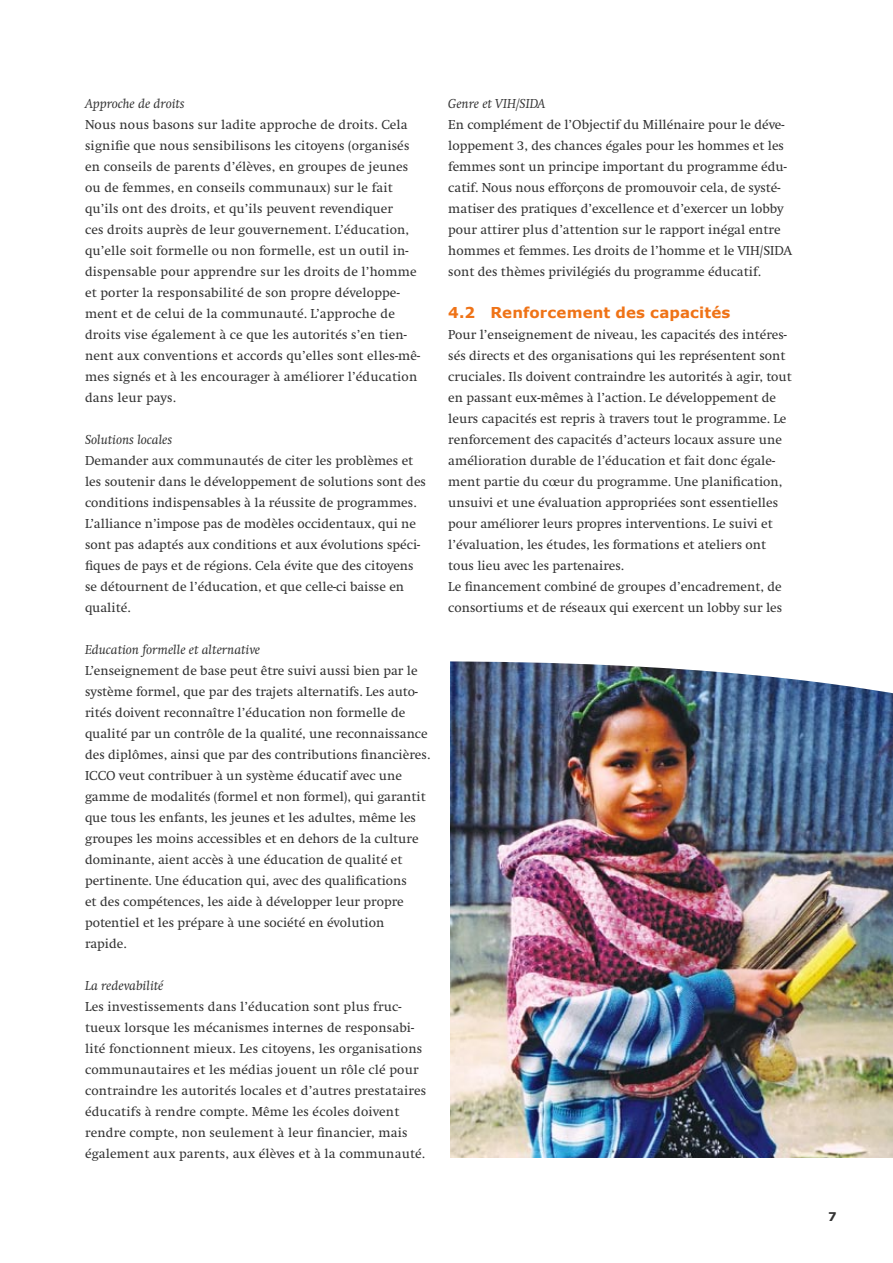
<style>
.page{position:relative;width:893px;height:1263px;background:#fff}
.page>*{position:absolute;margin:0;border:0;box-sizing:border-box;transform-origin:0 0}
.t1{font:700 15px "Verdana";letter-spacing:.005em;color:#ef7317}
.t2{font:13.5px/21px "Swift";color:#323232}
.t3{font:italic 13.5px "Swift";color:#323232}
.t4{font:700 12px "Verdana";color:#323232}
</style>
<div class="page">
<img style="left:451px;top:748px;width:442px;height:410px">
<img style="left:450px;top:661px;width:443px;height:87px">
<p class="t3" style="left:85px;top:96px;width:101px">Approche de droits</p>
<p class="t2" style="left:85px;top:114px;width:337px">Nous nous basons sur ladite approche de droits. Cela signifie que nous sensibilisons les citoyens (organisés en conseils de parents d’élèves, en groupes de jeunes ou de femmes, en conseils communaux) sur le fait qu’ils ont des droits, et qu’ils peuvent revendiquer<br>ces droits auprès de leur gouvernement. L’éducation, qu’elle soit formelle ou non formelle, est un outil in&shy;dispensable pour apprendre sur les droits de l’homme et porter la responsabilité de son propre développe&shy;ment et de celui de la communauté. L’approche de droits vise également à ce que les autorités s’en tien&shy;nent aux conventions et accords qu’elles sont elles-mê&shy;mes signés et à les encourager à améliorer l’éducation dans leur pays.</p>
<p class="t3" style="left:85px;top:432px;width:89px">Solutions locales</p>
<p class="t2" style="left:85px;top:450px;width:343px">Demander aux communautés de citer les problèmes et les soutenir dans le développement de solutions sont des conditions indispensables à la réussite de programmes.<br>L’alliance n’impose pas de modèles occidentaux, qui ne sont pas adaptés aux conditions et aux évolutions spéci&shy;fiques de pays et de régions. Cela évite que des citoyens se détournent de l’éducation, et que celle-ci baisse en qualité.</p>
<p class="t3" style="left:85px;top:642px;width:177px">Education formelle et alternative</p>
<p class="t2" style="left:85px;top:660px;width:347px">L’enseignement de base peut être suivi aussi bien par le système formel, que par des trajets alternatifs. Les auto&shy;rités doivent reconnaître l’éducation non formelle de qualité par un contrôle de la qualité, une reconnaissance des diplômes, ainsi que par des contributions financières.<br>ICCO veut contribuer à un système éducatif avec une gamme de modalités (formel et non formel), qui garantit que tous les enfants, les jeunes et les adultes, même les groupes les moins accessibles et en dehors de la culture dominante, aient accès à une éducation de qualité et pertinente. Une éducation qui, avec des qualifications<br>et des compétences, les aide à développer leur propre potentiel et les prépare à une société en évolution<br>rapide.</p>
<p class="t3" style="left:85px;top:978px;width:80px">La redevabilité</p>
<p class="t2" style="left:85px;top:996px;width:343px">Les investissements dans l’éducation sont plus fruc&shy;tueux lorsque les mécanismes internes de responsabi&shy;lité fonctionnent mieux. Les citoyens, les organisations communautaires et les médias jouent un rôle clé pour contraindre les autorités locales et d’autres prestataires éducatifs à rendre compte. Même les écoles doivent rendre compte, non seulement à leur financier, mais également aux parents, aux élèves et à la communauté.</p>
<p class="t3" style="left:448px;top:96px;width:99px">Genre et VIH/SIDA</p>
<p class="t2" style="left:448px;top:114px;width:345px">En complément de l’Objectif du Millénaire pour le déve&shy;loppement 3, des chances égales pour les hommes et les femmes sont un principe important du programme édu&shy;catif. Nous nous efforçons de promouvoir cela, de systé&shy;matiser des pratiques d’excellence et d’exercer un lobby pour attirer plus d’attention sur le rapport inégal entre hommes et femmes. Les droits de l’homme et le VIH/SIDA sont des thèmes privilégiés du programme éducatif.</p>
<p class="t1" style="left:448px;top:302px;width:284px">4.2 Renforcement des capacités</p>
<p class="t2" style="left:448px;top:324px;width:345px">Pour l’enseignement de niveau, les capacités des intéres&shy;sés directs et des organisations qui les représentent sont cruciales. Ils doivent contraindre les autorités à agir, tout en passant eux-mêmes à l’action. Le développement de leurs capacités est repris à travers tout le programme. Le renforcement des capacités d’acteurs locaux assure une amélioration durable de l’éducation et fait donc égale&shy;ment partie du cœur du programme. Une planification, unsuivi et une évaluation appropriées sont essentielles pour améliorer leurs propres interventions. Le suivi et l’évaluation, les études, les formations et ateliers ont tous lieu avec les partenaires.<br>Le financement combiné de groupes d’encadrement, de consortiums et de réseaux qui exercent un lobby sur les</p>
<p class="t4" style="left:828px;top:1209px;width:10px">7</p>
</div>
